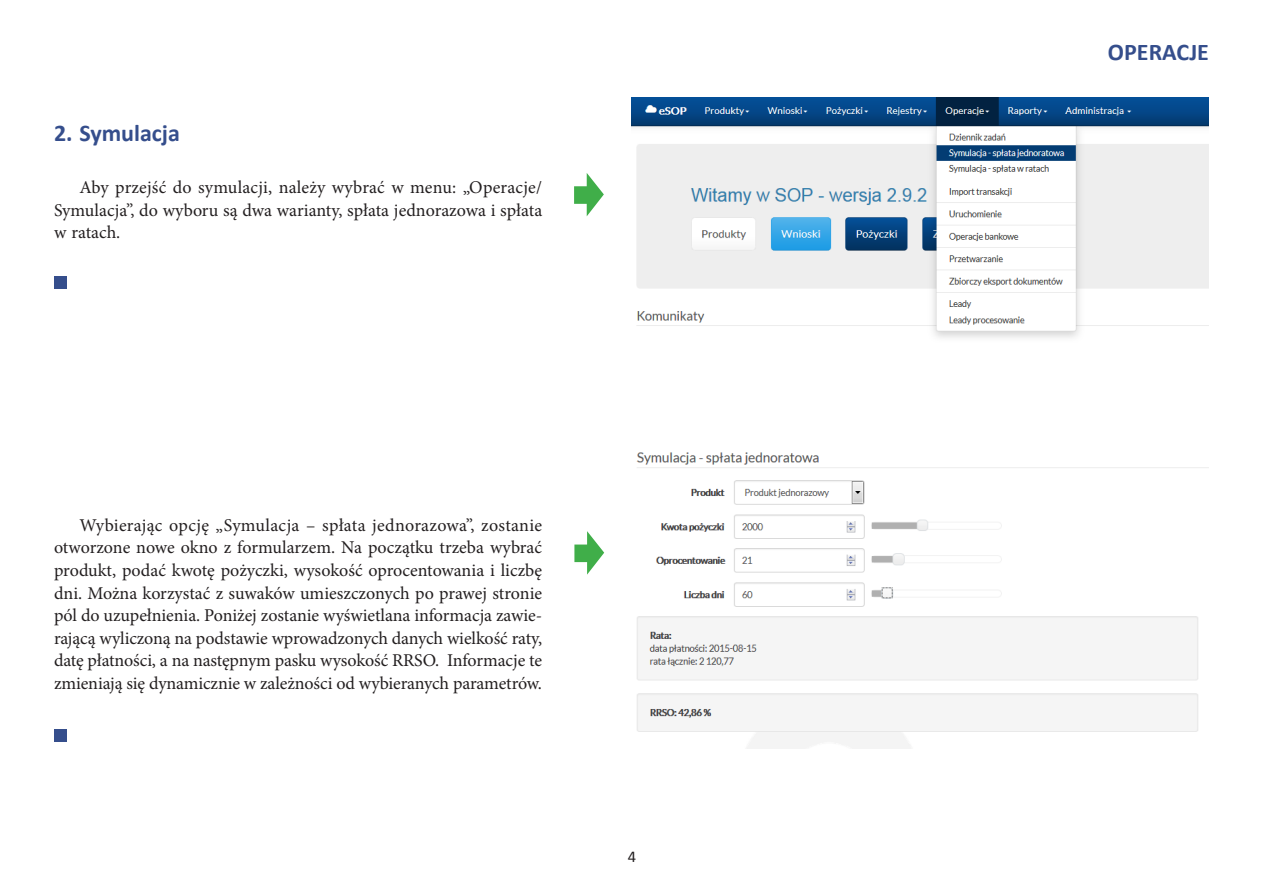
<style>
.page{position:relative;width:1263px;height:893px;background:#fff}
.page>*{position:absolute;margin:0;border:0;box-sizing:border-box;transform-origin:0 0}
.podtytuł{font:700 24px "Calibri";color:#354e8c}
.t1{font:18px/22.5px "Minion Pro";letter-spacing:-.005em;color:#231f20;text-align:justify}
.t2{font:16.5px "Calibri";color:#231f20}
</style>
<div class="page">
<svg style="left:574px;top:173px;width:30px;height:43px"></svg>
<div style="left:54px;top:276px;width:13px;height:13px;background:#354e8c"></div>
<svg style="left:574px;top:531px;width:30px;height:44px"></svg>
<div style="left:54px;top:729px;width:13px;height:13px;background:#354e8c"></div>
<img style="left:631px;top:98px;width:578px;height:240px">
<img style="left:636px;top:452px;width:573px;height:297px">
<p class="podtytuł" style="left:54px;top:118px;width:127px">2. Symulacja</p>
<p class="t1" style="left:54px;top:177px;width:490px;text-indent:26px">Aby przejść do symulacji, należy wybrać w menu: „Operacje/ Symulacja”, do wyboru są dwa warianty, spłata jednorazowa i spłata w ratach.</p>
<p class="t1" style="left:54px;top:514px;width:490px;text-indent:26px">Wybierając opcję „Symulacja – spłata jednorazowa”, zostanie otworzone nowe okno z formularzem. Na początku trzeba wybrać produkt, podać kwotę pożyczki, wysokość oprocentowania i liczbę dni. Można korzystać z suwaków umieszczonych po prawej stronie pól do uzupełnienia. Poniżej zostanie wyświetlana informacja zawie&shy;rającą wyliczoną na podstawie wprowadzonych danych wielkość raty, datę płatności, a na następnym pasku wysokość RRSO. Informacje te zmieniają się dynamicznie w zależności od wybieranych parametrów.</p>
<p class="t2" style="left:628px;top:846px;width:10px">4</p>
<h1 class="podtytuł" style="left:1108px;top:37px;width:103px">OPERACJE</h1>
</div>
